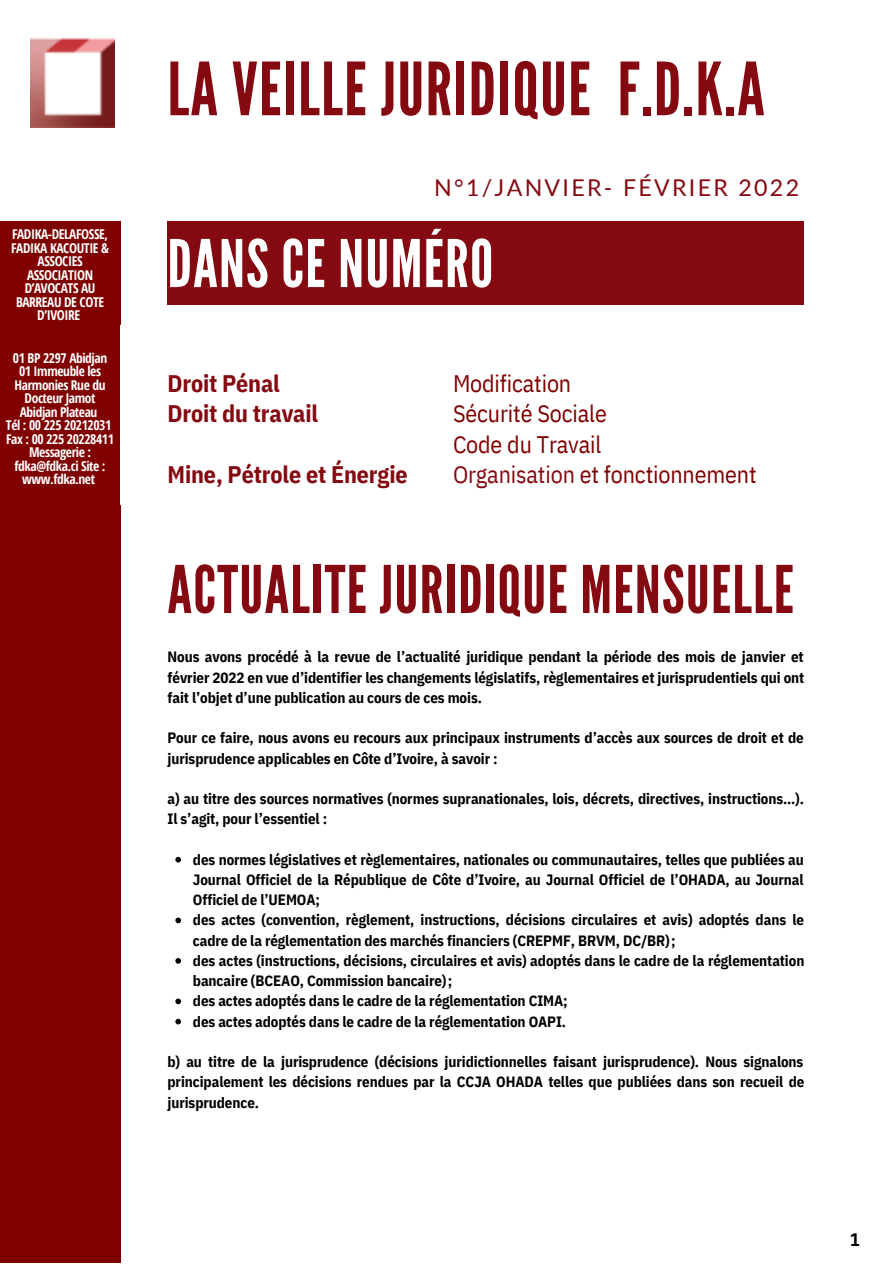
<style>
.page{position:relative;width:893px;height:1264px;background:#fff}
.page>*{position:absolute;margin:0;border:0;box-sizing:border-box;transform-origin:0 0}
.t1{font:73.05px "League Gothic";letter-spacing:.02em;color:#840911}
.t2{font:65.55px "League Gothic";letter-spacing:.02em;color:#840911}
.t3{font:65.55px "League Gothic";letter-spacing:.02em;color:#fff}
.t4{font:23.85px/30.3px "IBM Plex Sans Cond";letter-spacing:-.005em;color:#800000}
.t5{font:700 23.85px/30.3px "IBM Plex Sans Cond";letter-spacing:-.005em;color:#840911}
.t6{font:23.1px "Lato";letter-spacing:.1em;color:#840911}
.t7{font:700 18px "IBM Plex Sans Cond";color:#000}
.t8{font:700 15px/20.2px "IBM Plex Sans Cond";letter-spacing:-.005em;color:#000}
.t9{font:700 13.5px/13.5px "Open Sans Condensed";letter-spacing:-.03em;color:#fff;text-align:center}
.s1{color:#840911}
.s2{color:#fff}
</style>
<div class="page">
<div style="left:0;top:221px;width:120px;height:1041px;background:#800000"></div>
<img style="left:31px;top:39px;width:83px;height:89px">
<div style="left:167px;top:221px;width:636px;height:83px;background:#840911"></div>
<svg style="left:175px;top:856px;width:6px;height:6px"></svg>
<svg style="left:175px;top:917px;width:6px;height:6px"></svg>
<svg style="left:175px;top:958px;width:6px;height:5px"></svg>
<svg style="left:175px;top:998px;width:6px;height:6px"></svg>
<svg style="left:175px;top:1018px;width:6px;height:6px"></svg>
<p class="t9" style="left:11px;top:227px;width:99px">FADIKA-DELAFOSSE,<br>FADIKA KACOUTIE &amp;<br>ASSOCIES<br>ASSOCIATION<br>D’AVOCATS AU<br>BARREAU DE COTE<br>D’IVOIRE</p>
<p class="t9" style="left:6px;top:350px;width:109px">01 BP 2297 Abidjan<br>01 Immeuble les<br>Harmonies Rue du<br>Docteur Jamot<br>Abidjan Plateau<br>Tél : 00 225 20212031<br>Fax : 00 225 20228411<br>Messagerie : fdka@fdka.ci Site : www.fdka.net</p>
<h1 class="t1" style="left:167px;top:47px;width:598px">LA VEILLE JURIDIQUE F.D.K.A</h1>
<h3 class="t6" style="left:434px;top:173px;width:366px">N°1/JANVIER- FÉVRIER 2022</h3>
<h2 class="t3" style="left:167px;top:226px;width:327px">DANS CE NUMÉRO</h2>
<h3 class="t5" style="left:167px;top:368px;width:152px">Droit Pénal<br>Droit du travail</h3>
<h3 class="t5" style="left:167px;top:459px;width:242px">Mine, Pétrole et Énergie</h3>
<h3 class="t4" style="left:453px;top:368px;width:384px">Modification<br>Sécurité Sociale<br>Code du Travail<br><span class="s1">Organisation</span> et fonctionnement <span class="s2">nement</span></h3>
<h2 class="t2" style="left:167px;top:551px;width:627px">ACTUALITE JURIDIQUE MENSUELLE</h2>
<p class="t8" style="left:167px;top:646px;width:638px;text-align:justify">Nous avons procédé à la revue de l’actualité juridique pendant la période des mois de janvier et février 2022 en vue d’identifier les changements législatifs, règlementaires et jurisprudentiels qui ont fait l’objet d’une publication au cours de ces mois.</p>
<p class="t8" style="left:167px;top:727px;width:637px">Pour ce faire, nous avons eu recours aux principaux instruments d’accès aux sources de droit et de jurisprudence applicables en Côte d’Ivoire, à savoir :</p>
<p class="t8" style="left:167px;top:788px;width:637px">a) au titre des sources normatives (normes supranationales, lois, décrets, directives, instructions…).<br>Il s’agit, pour l’essentiel :</p>
<p class="t8" style="left:193px;top:849px;width:613px">des normes législatives et règlementaires, nationales ou communautaires, telles que publiées au Journal Officiel de la République de Côte d’Ivoire, au Journal Officiel de l’OHADA, au Journal Officiel de l’UEMOA;<br>des actes (convention, règlement, instructions, décisions circulaires et avis) adoptés dans le cadre de la réglementation des marchés financiers (CREPMF, BRVM, DC/BR);<br>des actes (instructions, décisions, circulaires et avis) adoptés dans le cadre de la réglementation bancaire (BCEAO, Commission bancaire);<br>des actes adoptés dans le cadre de la réglementation CIMA;<br>des actes adoptés dans le cadre de la réglementation OAPI.</p>
<p class="t8" style="left:167px;top:1051px;width:638px;text-align:justify">b) au titre de la jurisprudence (décisions juridictionnelles faisant jurisprudence). Nous signalons principalement les décisions rendues par la CCJA OHADA telles que publiées dans son recueil de jurisprudence.</p>
<p class="t7" style="left:850px;top:1227px;width:11px">1</p>
</div>
